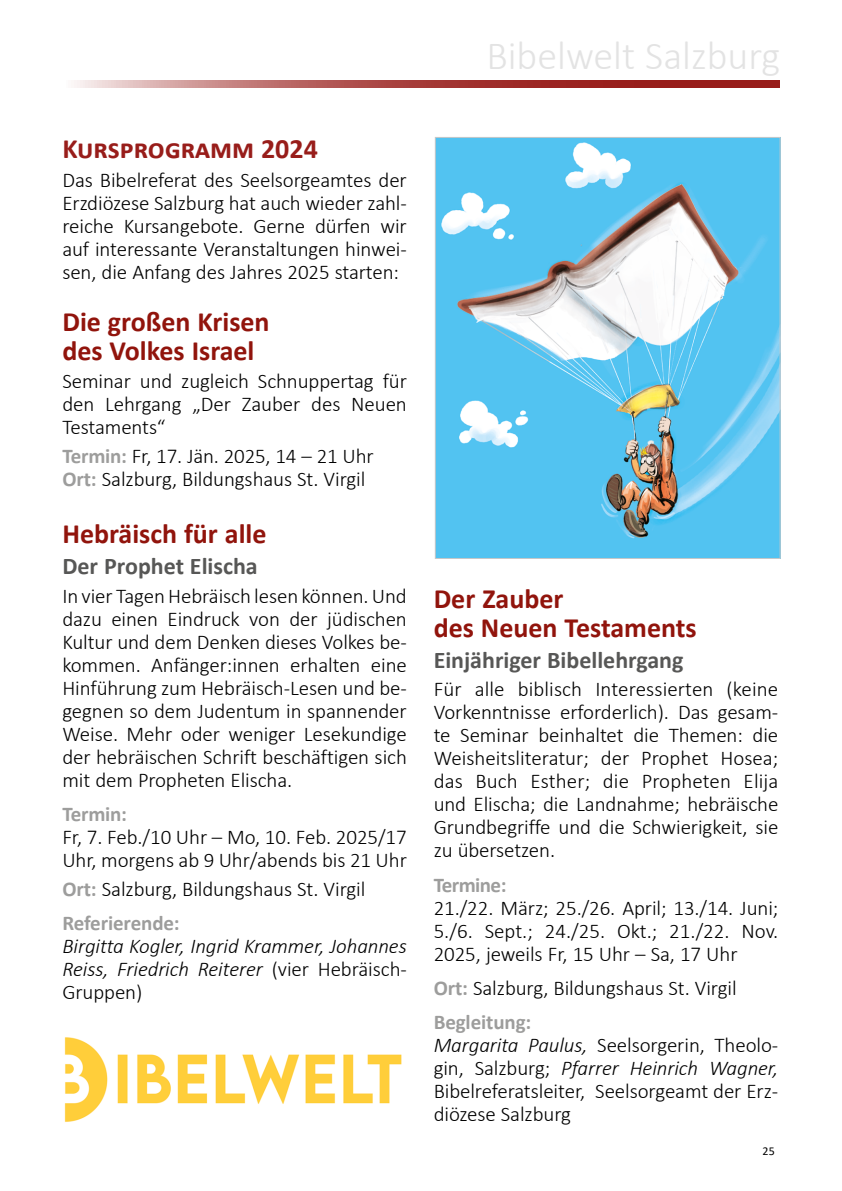
<style>
.page{position:relative;width:842px;height:1191px;background:#fff}
.page>*{position:absolute;margin:0;border:0;box-sizing:border-box;transform-origin:0 0}
.t1{font:300 40px "Calibri";color:#e3e3e3}
.t2{font:700 28px/29px "Calibri";color:#91140c}
.t3{font:700 28px "Calibri";color:#981d1a}
.t4{font:700 24px "Calibri";color:#575756}
.t5{font:300 21px/23px "Calibri";letter-spacing:-.005em;color:#000;text-align:justify}
.t6{font:italic 300 21px/23px "Calibri";letter-spacing:-.005em;color:#000;text-align:justify}
.t7{font:700 21px "Calibri";letter-spacing:-.025em;color:#9d9d9c}
.t8{font:12px "Calibri";color:#000}
.s1{font-weight:700;color:#9d9d9c}
.s2{font-style:normal}
.s3{font-style:italic}
</style>
<div class="page">
<svg style="left:74px;top:80px;width:706px;height:8px;background:#b05351"></svg>
<img style="left:437px;top:139px;width:341px;height:417px">
<div style="left:435px;top:137px;width:345px;height:421px;border:1px solid #c8c8c8"></div>
<img style="left:64px;top:1037px;width:338px;height:85px">
<h2 class="t3" style="left:62px;top:129px;width:257px">Kursprogramm 2024</h2>
<p class="t5" style="left:62px;top:168px;width:346px">Das Bibelreferat des Seelsorgeamtes der Erzdiözese Salzburg hat auch wieder zahl&shy;reiche Kursangebote. Gerne dürfen wir auf interessante Veranstaltungen hinwei&shy;sen, die Anfang des Jahres 2025 starten:</p>
<h2 class="t2" style="left:62px;top:306px;width:209px">Die großen Krisen des Volkes Israel</h2>
<p class="t5" style="left:62px;top:370px;width:346px">Seminar und zugleich Schnuppertag für den Lehrgang „Der Zauber des Neuen Testaments“</p>
<p class="t5" style="left:62px;top:444px;width:313px"><span class="s1">Termin:</span> Fr, 17. Jän. 2025, 14 – 21 Uhr<br><span class="s1">Ort:</span> Salzburg, Bildungshaus St. Virgil</p>
<h2 class="t2" style="left:62px;top:519px;width:206px">Hebräisch für alle</h2>
<p class="t4" style="left:62px;top:549px;width:197px">Der Prophet Elischa</p>
<p class="t5" style="left:62px;top:584px;width:346px">In vier Tagen Hebräisch lesen können. Und dazu einen Eindruck von der jüdischen Kultur und dem Denken dieses Volkes be&shy;kommen. Anfänger:innen erhalten eine Hinführung zum Hebräisch-Lesen und be&shy;gegnen so dem Judentum in spannender Weise. Mehr oder weniger Lesekundige der hebräischen Schrift beschäftigen sich mit dem Propheten Elischa.</p>
<p class="t7" style="left:62px;top:799px;width:66px">Termin:</p>
<p class="t5" style="left:62px;top:825px;width:346px">Fr, 7. Feb./10 Uhr – Mo, 10. Feb. 2025/17<br>Uhr, morgens ab 9 Uhr/abends bis 21 Uhr</p>
<p class="t5" style="left:62px;top:871px;width:305px;line-height:34.4px"><span class="s1">Ort:</span> Salzburg, Bildungshaus St. Virgil<br><span class="s1">Referierende:</span></p>
<p class="t6" style="left:62px;top:934px;width:346px">Birgitta Kogler, Ingrid Krammer, Johannes Reiss, Friedrich Reiterer <span class="s2">(vier Hebräisch-Gruppen)</span></p>
<h1 class="t1" style="left:486px;top:30px;width:295px">Bibelwelt Salzburg</h1>
<h2 class="t2" style="left:434px;top:584px;width:265px">Der Zauber<br>des Neuen Testaments</h2>
<p class="t4" style="left:434px;top:642px;width:251px">Einjähriger Bibellehrgang</p>
<p class="t5" style="left:434px;top:677px;width:346px">Für alle biblisch Interessierten (keine Vorkenntnisse erforderlich). Das gesam&shy;te Seminar beinhaltet die Themen: die Weisheitsliteratur; der Prophet Hosea; das Buch Esther; die Propheten Elija und Elischa; die Landnahme; hebräische Grundbegriffe und die Schwierigkeit, sie zu übersetzen.</p>
<p class="t7" style="left:434px;top:870px;width:74px">Termine:</p>
<p class="t5" style="left:434px;top:896px;width:346px">21./22. März; 25./26. April; 13./14. Juni; 5./6. Sept.; 24./25. Okt.; 21./22. Nov.<br>2025, jeweils Fr, 15 Uhr – Sa, 17 Uhr</p>
<p class="t5" style="left:434px;top:970px;width:305px;line-height:34.4px"><span class="s1">Ort:</span> Salzburg, Bildungshaus St. Virgil<br><span class="s1">Begleitung:</span></p>
<p class="t5" style="left:434px;top:1033px;width:346px"><span class="s3">Margarita Paulus,</span> Seelsorgerin, Theolo&shy;gin, Salzburg; <span class="s3">Pfarrer Heinrich Wagner, </span>Bibelreferatsleiter, Seelsorgeamt der Erz&shy;diözese Salzburg</p>
<p class="t8" style="left:763px;top:1142px;width:14px">25</p>
</div>
